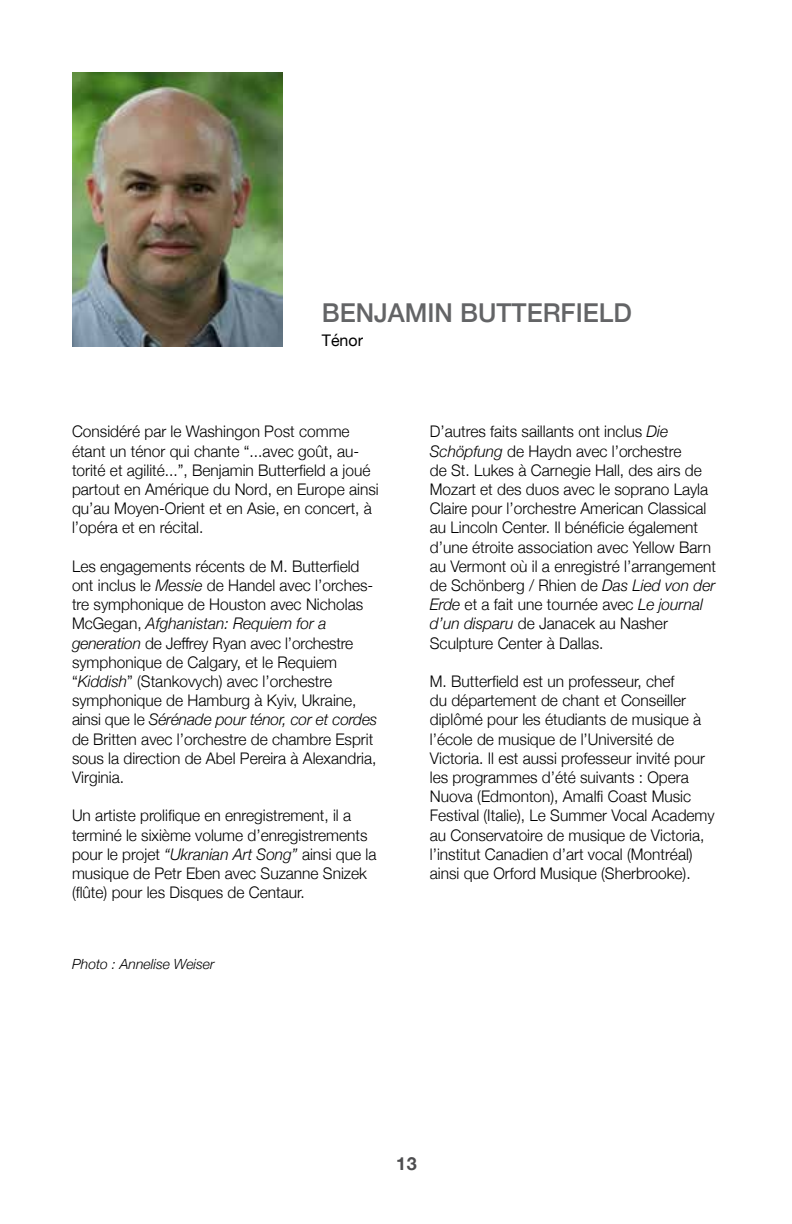
<style>
.page{position:relative;width:792px;height:1224px;background:#fff}
.page>*{position:absolute;margin:0;border:0;box-sizing:border-box;transform-origin:0 0}
.t1{font:500 26px "Helvetica Neue";color:#636466}
.t2{font:700 18px "Helvetica Neue";color:#4d4d4f}
.t3{font:300 16px/19.2px "Helvetica Neue";color:#000}
.t4{font:16px "Helvetica Neue";color:#000}
.t5{font:italic 300 14px "Helvetica Neue";color:#000}
.s1{font-style:italic}
</style>
<div class="page">
<img style="left:72px;top:72px;width:210px;height:275px">
<h1 class="t1" style="left:322px;top:292px;width:312px">BENJAMIN BUTTERFIELD</h1>
<p class="t4" style="left:322px;top:329px;width:43px">Ténor</p>
<p class="t3" style="left:72px;top:421px;width:308px">Considéré par le Washingon Post comme étant un ténor qui chante “...avec goût, au&shy;torité et agilité...”, Benjamin Butterfield a joué partout en Amérique du Nord, en Europe ainsi qu’au Moyen-Orient et en Asie, en concert, à l’opéra et en récital.</p>
<p class="t3" style="left:72px;top:555px;width:307px">Les engagements récents de M. Butterfield ont inclus le <span class="s1">Messie</span> de Handel avec l’orches&shy;tre symphonique de Houston avec Nicholas McGegan, <span class="s1">Afghanistan: Requiem for a generation</span> de Jeffrey Ryan avec l’orchestre symphonique de Calgary, et le Requiem “<span class="s1">Kiddish</span>” (Stankovych) avec l’orchestre symphonique de Hamburg à Kyiv, Ukraine, ainsi que le <span class="s1">Sérénade pour ténor, cor et cordes </span>de Britten avec l’orchestre de chambre Esprit sous la direction de Abel Pereira à Alexandria, Virginia.</p>
<p class="t3" style="left:72px;top:805px;width:306px">Un artiste prolifique en enregistrement, il a terminé le sixième volume d’enregistrements pour le projet <span class="s1">“Ukranian Art Song”</span> ainsi que la musique de Petr Eben avec Suzanne Snizek (flûte) pour les Disques de Centaur.</p>
<p class="t5" style="left:72px;top:953px;width:144px">Photo : Annelise Weiser</p>
<p class="t3" style="left:430px;top:421px;width:288px">D’autres faits saillants ont inclus <span class="s1">Die Schöpfung</span> de Haydn avec l’orchestre<br>de St. Lukes à Carnegie Hall, des airs de Mozart et des duos avec le soprano Layla Claire pour l’orchestre American Classical au Lincoln Center. Il bénéficie également d’une étroite association avec Yellow Barn au Vermont où il a enregistré l’arrangement de Schönberg / Rhien de <span class="s1">Das Lied von der Erde</span> et a fait une tournée avec <span class="s1">Le journal d’un disparu</span> de Janacek au Nasher Sculpture Center à Dallas.</p>
<p class="t3" style="left:430px;top:671px;width:286px">M. Butterfield est un professeur, chef<br>du département de chant et Conseiller diplômé pour les étudiants de musique à l’école de musique de l’Université de Victoria. Il est aussi professeur invité pour les programmes d’été suivants : Opera Nuova (Edmonton), Amalfi Coast Music Festival (Italie), Le Summer Vocal Academy au Conservatoire de musique de Victoria, l’institut Canadien d’art vocal (Montréal) ainsi que Orford Musique (Sherbrooke).</p>
<p class="t2" style="left:396px;top:1149px;width:22px">13</p>
</div>
